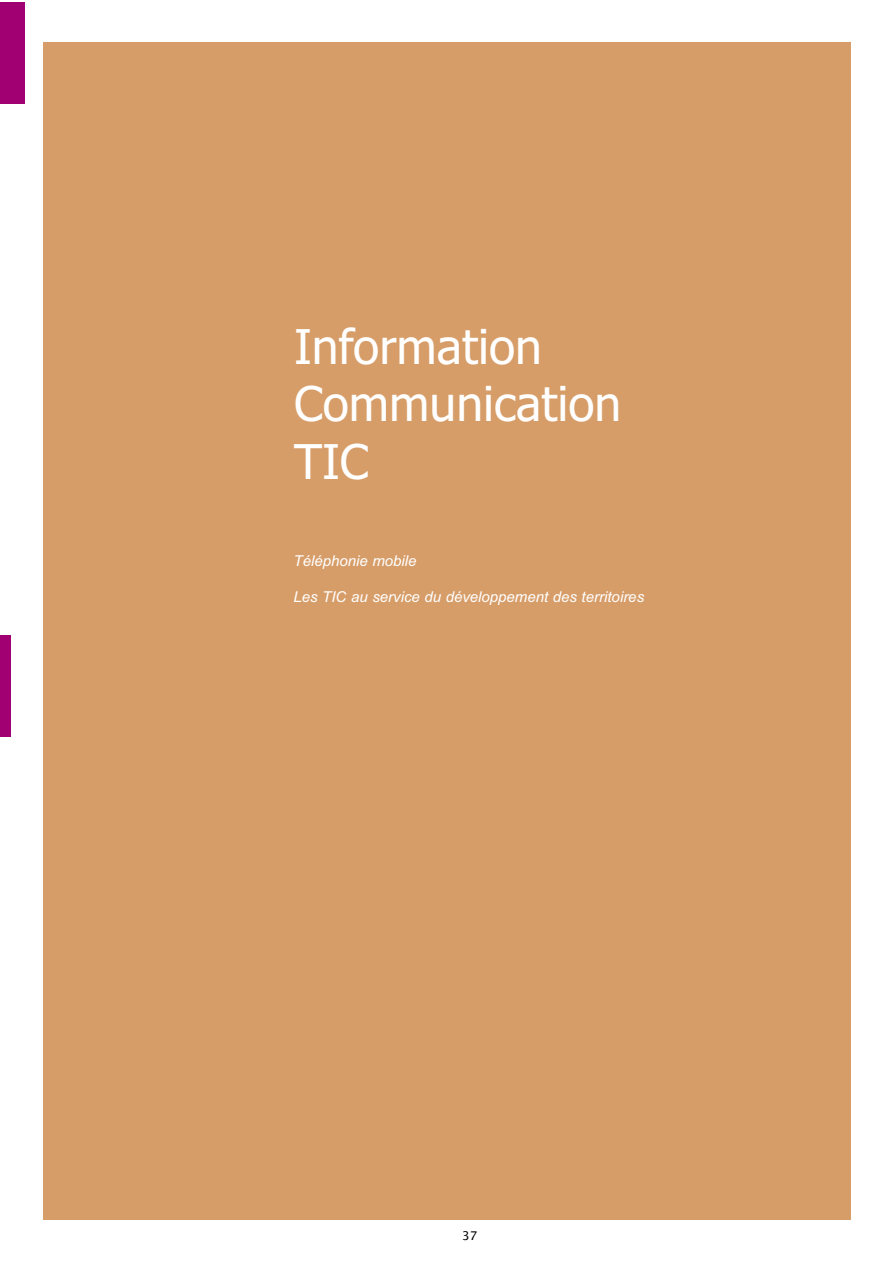
<style>
.page{position:relative;width:893px;height:1263px;background:#fff}
.page>*{position:absolute;margin:0;border:0;box-sizing:border-box;transform-origin:0 0}
.t1{font:48px/57.6px "Tahoma";color:#fff}
.t2{font:italic 15px "Arial";color:#fff}
.t3{font:12px "Lucida Sans";color:#000}
</style>
<div class="page">
<div style="left:43px;top:43px;width:807px;height:1177px;background:#d79d68"></div>
<div style="left:0;top:2px;width:24px;height:101px;background:#a10072"></div>
<div style="left:0;top:635px;width:11px;height:102px;background:#a10072"></div>
<h1 class="t1" style="left:294px;top:318px;width:329px">Information<br>Communication<br>TIC</h1>
<p class="t2" style="left:294px;top:552px;width:124px">Téléphonie mobile</p>
<p class="t2" style="left:294px;top:588px;width:352px">Les TIC au service du développement des territoires</p>
<p class="t3" style="left:462px;top:1229px;width:17px">37</p>
</div>
